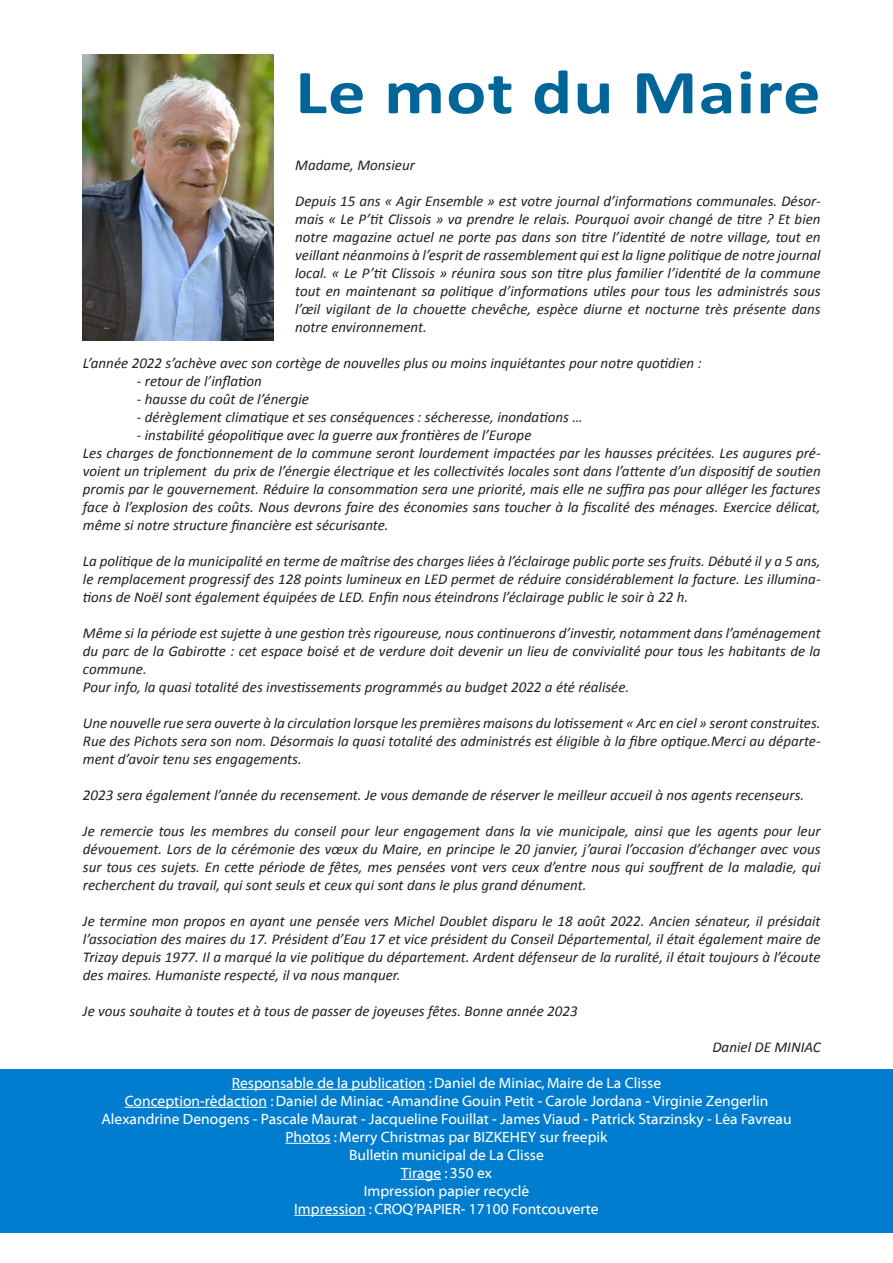
<style>
.page{position:relative;width:893px;height:1263px;background:#fff}
.page>*{position:absolute;margin:0;border:0;box-sizing:border-box;transform-origin:0 0}
.t1{font:700 63px "Calibri";letter-spacing:.015em;color:#069;scale:1.19 1}
.t2{font:italic 15px/18px "Calibri";color:#231f20;text-align:justify}
.t3{font:15px/18px "Myriad Web";color:#fff;text-align:center}
</style>
<div class="page">
<div style="left:0;top:1069px;width:893px;height:163px;background:#007dce"></div>
<img style="left:83px;top:54px;width:191px;height:287px">
<hr style="left:232px;top:1089px;width:193px;height:1px;background:#fff">
<hr style="left:125px;top:1107px;width:142px;height:1px;background:#fff">
<hr style="left:285px;top:1143px;width:46px;height:1px;background:#fff">
<hr style="left:401px;top:1179px;width:40px;height:1px;background:#fff">
<hr style="left:294px;top:1215px;width:72px;height:1px;background:#fff">
<h1 class="t1" style="left:295px;top:52px;width:443px">Le mot du Maire</h1>
<p class="t2" style="left:295px;top:155px;width:121px">Madame, Monsieur</p>
<p class="t2" style="left:295px;top:191px;width:527px">Depuis 15 ans « Agir Ensemble » est votre journal d’informations communales. Désor&shy;mais « Le P’tit Clissois » va prendre le relais. Pourquoi avoir changé de titre ? Et bien notre magazine actuel ne porte pas dans son titre l’identité de notre village, tout en veillant néanmoins à l’esprit de rassemblement qui est la ligne politique de notre journal local. « Le P’tit Clissois » réunira sous son titre plus familier l’identité de la commune tout en maintenant sa politique d’informations utiles pour tous les administrés sous l’œil vigilant de la chouette chevêche, espèce diurne et nocturne très présente dans notre environnement.</p>
<p class="t2" style="left:83px;top:353px;width:620px">L’année 2022 s’achève avec son cortège de nouvelles plus ou moins inquiétantes pour notre quotidien :</p>
<p class="t2" style="left:137px;top:371px;width:127px">- retour de l’inflation</p>
<p class="t2" style="left:137px;top:389px;width:174px">- hausse du coût de l’énergie</p>
<p class="t2" style="left:137px;top:407px;width:447px">- dérèglement climatique et ses conséquences : sécheresse, inondations …</p>
<p class="t2" style="left:83px;top:425px;width:739px;text-align:left;text-indent:54px">- instabilité géopolitique avec la guerre aux frontières de l’Europe<br>Les charges de fonctionnement de la commune seront lourdement impactées par les hausses précitées. Les augures pré&shy;voient un triplement du prix de l’énergie électrique et les collectivités locales sont dans l’attente d’un dispositif de soutien promis par le gouvernement. Réduire la consommation sera une priorité, mais elle ne suffira pas pour alléger les factures face à l’explosion des coûts. Nous devrons faire des économies sans toucher à la fiscalité des ménages. Exercice délicat, même si notre structure financière est sécurisante.</p>
<p class="t2" style="left:83px;top:551px;width:739px">La politique de la municipalité en terme de maîtrise des charges liées à l’éclairage public porte ses fruits. Débuté il y a 5 ans, le remplacement progressif des 128 points lumineux en LED permet de réduire considérablement la facture. Les illumina&shy;tions de Noël sont également équipées de LED. Enfin nous éteindrons l’éclairage public le soir à 22 h.</p>
<p class="t2" style="left:83px;top:623px;width:739px;text-align:left">Même si la période est sujette à une gestion très rigoureuse, nous continuerons d’investir, notamment dans l’aménagement du parc de la Gabirotte : cet espace boisé et de verdure doit devenir un lieu de convivialité pour tous les habitants de la commune.<br>Pour info, la quasi totalité des investissements programmés au budget 2022 a été réalisée.</p>
<p class="t2" style="left:83px;top:713px;width:739px">Une nouvelle rue sera ouverte à la circulation lorsque les premières maisons du lotissement « Arc en ciel » seront construites.<br>Rue des Pichots sera son nom. Désormais la quasi totalité des administrés est éligible à la fibre optique.Merci au départe&shy;ment d’avoir tenu ses engagements.</p>
<p class="t2" style="left:83px;top:785px;width:723px">2023 sera également l’année du recensement. Je vous demande de réserver le meilleur accueil à nos agents recenseurs.</p>
<p class="t2" style="left:83px;top:821px;width:739px">Je remercie tous les membres du conseil pour leur engagement dans la vie municipale, ainsi que les agents pour leur dévouement. Lors de la cérémonie des vœux du Maire, en principe le 20 janvier, j’aurai l’occasion d’échanger avec vous sur tous ces sujets. En cette période de fêtes, mes pensées vont vers ceux d’entre nous qui souffrent de la maladie, qui recherchent du travail, qui sont seuls et ceux qui sont dans le plus grand dénument.</p>
<p class="t2" style="left:83px;top:911px;width:739px">Je termine mon propos en ayant une pensée vers Michel Doublet disparu le 18 août 2022. Ancien sénateur, il présidait l’association des maires du 17. Président d’Eau 17 et vice président du Conseil Départemental, il était également maire de Trizay depuis 1977. Il a marqué la vie politique du département. Ardent défenseur de la ruralité, il était toujours à l’écoute des maires. Humaniste respecté, il va nous manquer.</p>
<p class="t2" style="left:83px;top:1001px;width:496px">Je vous souhaite à toutes et à tous de passer de joyeuses fêtes. Bonne année 2023</p>
<p class="t2" style="left:712px;top:1037px;width:110px">Daniel DE MINIAC</p>
<p class="t3" style="left:101px;top:1074px;width:692px">Responsable de la publication : Daniel de Miniac, Maire de La Clisse<br>Conception-rédaction : Daniel de Miniac -Amandine Gouin Petit - Carole Jordana - Virginie Zengerlin Alexandrine Denogens - Pascale Maurat - Jacqueline Fouillat - James Viaud - Patrick Starzinsky - Léa Favreau Photos : Merry Christmas par BIZKEHEY sur freepik<br>Bulletin municipal de La Clisse<br>Tirage : 350 ex<br>Impression papier recyclé<br>Impression : CROQ’PAPIER- 17100 Fontcouverte</p>
</div>
